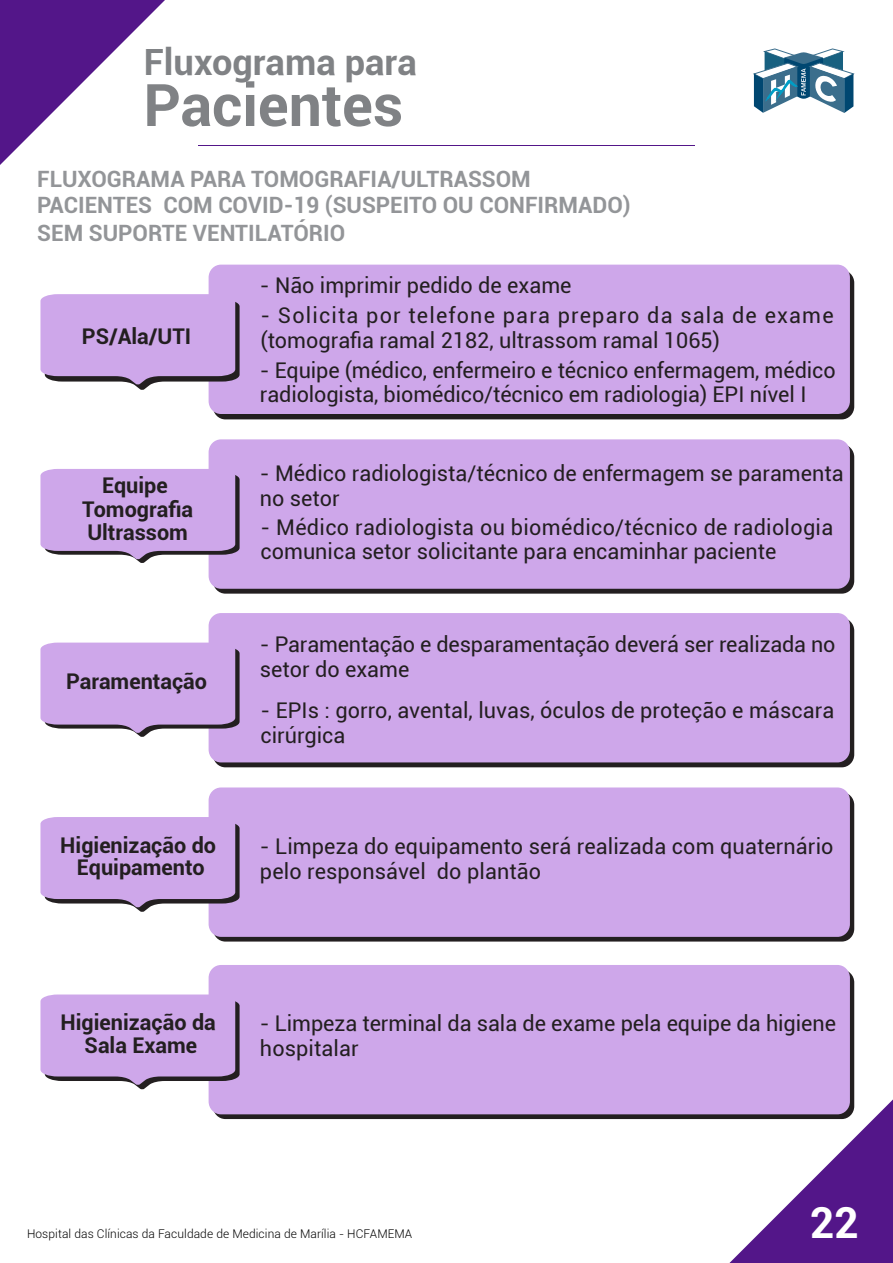
<style>
.page{position:relative;width:893px;height:1263px;background:#fff}
.page>*{position:absolute;margin:0;border:0;box-sizing:border-box;transform-origin:0 0}
.t1{font:700 58.65px "Roboto";color:#808285}
.t2{font:700 42.75px "Roboto";color:#fff}
.t3{font:700 36.15px "Roboto";color:#808285}
.t4{font:700 22.5px "Roboto";color:#939598}
.t5{font:21.6px/24.9px "Roboto";color:#231f20}
.t6{font:700 21.6px/23.9px "Roboto";color:#231f20;text-align:center}
.t7{font:21.6px/24.9px "Roboto";letter-spacing:.055em;color:#231f20}
.t8{font:300 12px "Roboto";letter-spacing:.005em;color:#000}
</style>
<div class="page">
<svg style="left:728px;top:1099px;width:165px;height:164px"></svg>
<hr style="left:198px;top:145px;width:496px;height:1px;background:#531689">
<svg style="left:0;top:0;width:165px;height:165px"></svg>
<svg style="left:753px;top:48px;width:102px;height:65px"></svg>
<div style="left:213px;top:270px;width:641px;height:149px;background:#231f20;border-radius:13px"></div>
<div style="left:213px;top:444px;width:641px;height:150px;background:#231f20;border-radius:13px"></div>
<svg style="left:213px;top:618px;width:641px;height:149px;fill:#231f20"></svg>
<div style="left:213px;top:792px;width:641px;height:149px;background:#231f20;border-radius:13px"></div>
<div style="left:209px;top:265px;width:641px;height:149px;background:#cea7ea;border-radius:13px"></div>
<svg style="left:40px;top:294px;width:200px;height:96px"></svg>
<div style="left:209px;top:439px;width:641px;height:150px;background:#cea7ea;border-radius:13px"></div>
<svg style="left:40px;top:469px;width:200px;height:94px"></svg>
<div style="left:209px;top:613px;width:641px;height:149px;background:#cea7ea;border-radius:13px"></div>
<svg style="left:40px;top:643px;width:200px;height:94px"></svg>
<div style="left:209px;top:787px;width:641px;height:150px;background:#cea7ea;border-radius:13px"></div>
<svg style="left:40px;top:817px;width:200px;height:95px"></svg>
<svg style="left:213px;top:970px;width:641px;height:149px;fill:#231f20"></svg>
<div style="left:209px;top:965px;width:641px;height:149px;background:#cea7ea;border-radius:13px"></div>
<svg style="left:40px;top:994px;width:200px;height:95px"></svg>
<h3 class="t3" style="left:144px;top:37px;width:274px">Fluxograma para</h3>
<h1 class="t1" style="left:143px;top:64px;width:261px">Pacientes</h1>
<p class="t4" style="left:37px;top:163px;width:495px">FLUXOGRAMA PARA TOMOGRAFIA/ULTRASSOM</p>
<p class="t4" style="left:37px;top:217px;width:310px">SEM SUPORTE VENTILATÓRIO</p>
<p class="t4" style="left:37px;top:189px;width:595px">PACIENTES COM COVID-19 (SUSPEITO OU CONFIRMADO)</p>
<p class="t6" style="left:82px;top:323px;width:111px">PS/Ala/UTI</p>
<p class="t6" style="left:82px;top:472px;width:112px">Equipe<br>Tomografia<br>Ultrassom</p>
<p class="t6" style="left:66px;top:669px;width:142px">Paramentação</p>
<p class="t5" style="left:260px;top:272px;width:313px">- Não imprimir pedido de exame</p>
<p class="t7" style="left:260px;top:302px;width:575px">- Solicita por telefone para preparo da sala de exame (tomografia ramal 2182, ultrassom ramal 1065)</p>
<p class="t5" style="left:260px;top:357px;width:577px">- Equipe (médico, enfermeiro e técnico enfermagem, médico radiologista, biomédico/técnico em radiologia) EPI nível I</p>
<p class="t5" style="left:260px;top:460px;width:585px">- Médico radiologista/técnico de enfermagem se paramenta no setor</p>
<p class="t5" style="left:260px;top:514px;width:574px">- Médico radiologista ou biomédico/técnico de radiologia comunica setor solicitante para encaminhar paciente</p>
<p class="t5" style="left:260px;top:631px;width:577px">- Paramentação e desparamentação deverá ser realizada no setor do exame</p>
<p class="t5" style="left:260px;top:697px;width:575px">- EPIs : gorro, avental, luvas, óculos de proteção e máscara cirúrgica</p>
<p class="t6" style="left:60px;top:833px;width:157px;line-height:22.6px">Higienização do<br>Equipamento</p>
<p class="t5" style="left:260px;top:833px;width:575px">- Limpeza do equipamento será realizada com quaternário pelo responsável do plantão</p>
<p class="t6" style="left:61px;top:1010px;width:157px;line-height:22.6px">Higienização da<br>Sala Exame</p>
<p class="t5" style="left:260px;top:1010px;width:578px">- Limpeza terminal da sala de exame pela equipe da higiene hospitalar</p>
<p class="t8" style="left:27px;top:1225px;width:387px">Hospital das Clínicas da Faculdade de Medicina de Marília - HCFAMEMA</p>
<h2 class="t2" style="left:810px;top:1193px;width:51px">22</h2>
</div>
